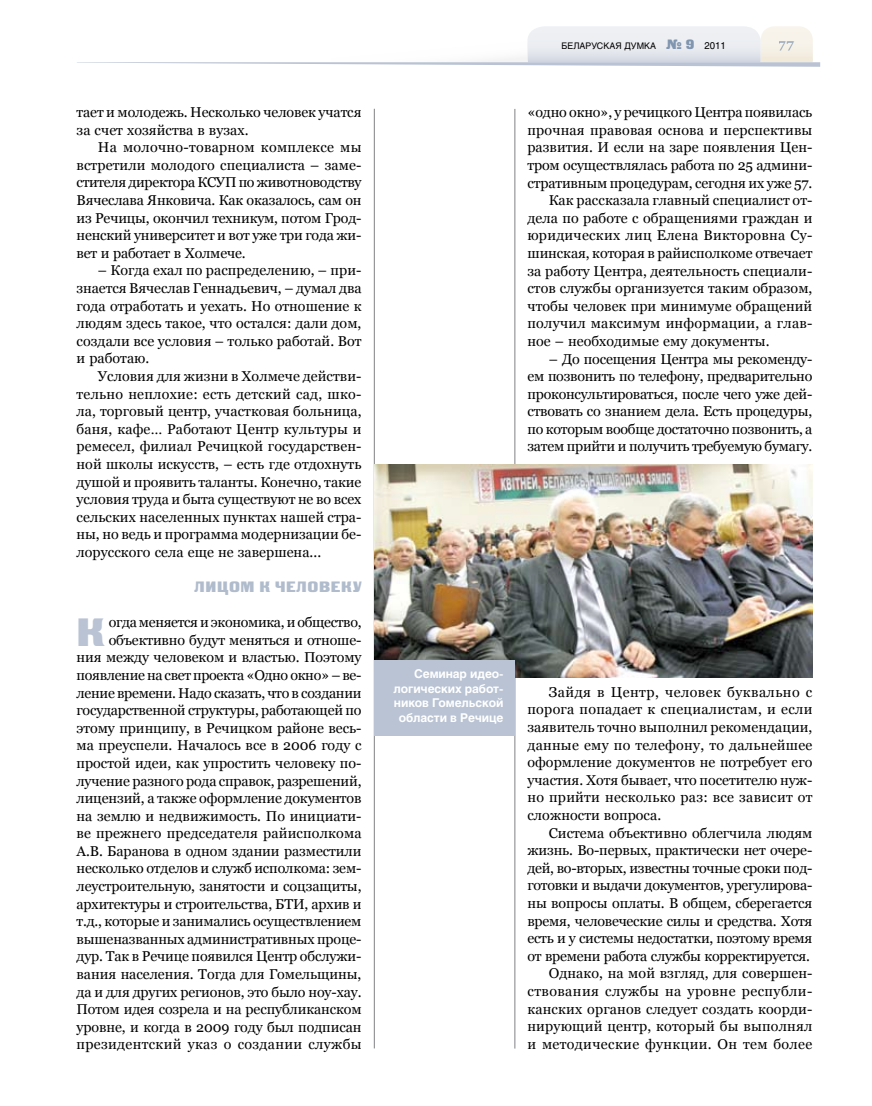
<style>
.page{position:relative;width:872px;height:1106px;background:#fff}
.page>*{position:absolute;margin:0;border:0;box-sizing:border-box;transform-origin:0 0}
.t1{font:39.3px "Black Grotesk C";color:#b9c3d3}
.t2{font:15px "Black Grotesk C";letter-spacing:.045em;color:#b0bbcc}
.t3{font:14.25px/17.5px "Georgia";letter-spacing:-.005em;color:#000;text-align:justify}
.t4{font:14.25px "Georgia";letter-spacing:.02em;color:#000}
.t5{font:700 13.5px "Georgia";color:#8095af}
.t6{font:700 12px/14.4px "Helios";letter-spacing:-.01em;color:#fff;text-align:right}
.t7{font:9px "Helios";color:#000}
.s1{font-family:"Black Grotesk C";font-size:13.5px;color:#8095af}
.s2{font-size:9.75px}
</style>
<div class="page">
<hr style="left:374px;top:109px;width:1px;height:939px;background:#818084">
<hr style="left:514px;top:109px;width:1px;height:939px;background:#818084">
<svg style="left:77px;top:26px;width:743px;height:41px"></svg>
<img style="left:374px;top:465px;width:438px;height:212px">
<div style="left:374px;top:660px;width:140px;height:76px;background:#b9c3d3"></div>
<p class="t3" style="left:77px;top:103px;width:286px">тает и молодежь. Несколько человек учатся за счет хозяйства в вузах.</p>
<p class="t3" style="left:77px;top:139px;width:286px;text-indent:21px">На молочно-товарном комплексе мы встретили молодого специалиста – заме&shy;стителя директора КСУП по животноводству Вячеслава Янковича. Как оказалось, сам он из Речицы, окончил техникум, потом Грод&shy;ненский университет и вот уже три года жи&shy;вет и работает в Холмече.</p>
<p class="t3" style="left:77px;top:262px;width:286px;text-indent:21px">– Когда ехал по распределению, – при&shy;знается Вячеслав Геннадьевич, – думал два года отработать и уехать. Но отношение к людям здесь такое, что остался: дали дом, создали все условия – только работай. Вот и работаю.</p>
<p class="t3" style="left:77px;top:367px;width:286px;text-indent:21px">Условия для жизни в Холмече действи&shy;тельно неплохие: есть детский сад, шко&shy;ла, торговый центр, участковая больница, баня, кафе… Работают Центр культуры и ремесел, филиал Речицкой государствен&shy;ной школы искусств, – есть где отдохнуть душой и проявить таланты. Конечно, такие условия труда и быта существуют не во всех сельских населенных пунктах нашей стра&shy;ны, но ведь и программа модернизации бе&shy;лорусского села еще не завершена...</p>
<p class="t2" style="left:194px;top:578px;width:168px">Лицом к человеку</p>
<h1 class="t1" style="left:77px;top:609px;width:28px">К</h1>
<p class="t3" style="left:77px;top:613px;width:286px;text-align:right">огда меняется и экономика, и общество, объективно будут меняться и отноше-<br>ния между человеком и властью. Поэтому появление на свет проекта «Одно окно» – ве&shy;ление времени. Надо сказать, что в создании государственной структуры, работающей по этому принципу, в Речицком районе весь&shy;ма преуспели. Началось все в 2006 году с простой идеи, как упростить человеку по&shy;лучение разного рода справок, разрешений, лицензий, а также оформление документов на землю и недвижимость. По инициати&shy;ве прежнего председателя райисполкома А.В. Баранова в одном здании разместили несколько отделов и служб исполкома: зем&shy;леустроительную, занятости и соцзащиты, архитектуры и строительства, БТИ, архив и т.д., которые и занимались осуществлением вышеназванных административных проце&shy;дур. Так в Речице появился Центр обслужи&shy;вания населения. Тогда для Гомельщины, да и для других регионов, это было ноу-хау.<br>Потом идея созрела и на республиканском уровне, и когда в 2009 году был подписан президентский указ о создании службы</p>
<p class="t7" style="left:561px;top:40px;width:166px">БЕЛАРУСКАЯ ДУМКА <span class="s1">№ 9</span> <span class="s2">2011</span></p>
<p class="t5" style="left:779px;top:36px;width:17px">77</p>
<p class="t3" style="left:527px;top:103px;width:286px">«одно окно», у речицкого Центра появилась</p>
<p class="t3" style="left:527px;top:121px;width:286px">прочная правовая основа и перспективы</p>
<p class="t3" style="left:527px;top:139px;width:286px">развития. И если на заре появления Цен-</p>
<p class="t3" style="left:527px;top:156px;width:286px">тром осуществлялась работа по 25 админи-</p>
<p class="t3" style="left:527px;top:174px;width:286px">стративным процедурам, сегодня их уже 57.</p>
<p class="t3" style="left:549px;top:191px;width:265px">Как рассказала главный специалист от-</p>
<p class="t3" style="left:527px;top:209px;width:286px">дела по работе с обращениями граждан и</p>
<p class="t4" style="left:527px;top:227px;width:286px">юридических лиц Елена Викторовна Су-</p>
<p class="t3" style="left:527px;top:244px;width:286px">шинская, которая в райисполкоме отвечает</p>
<p class="t3" style="left:527px;top:262px;width:286px">за работу Центра, деятельность специали-</p>
<p class="t3" style="left:527px;top:279px;width:286px">стов службы организуется таким образом,</p>
<p class="t3" style="left:527px;top:297px;width:286px">чтобы человек при минимуме обращений</p>
<p class="t4" style="left:527px;top:315px;width:286px">получил максимум информации, а глав-</p>
<p class="t3" style="left:527px;top:332px;width:244px">ное – необходимые ему документы.</p>
<p class="t3" style="left:527px;top:350px;width:286px;text-indent:21px">– До посещения Центра мы рекоменду&shy;ем позвонить по телефону, предварительно проконсультироваться, после чего уже дей&shy;ствовать со знанием дела. Есть процедуры, по которым вообще достаточно позвонить, а затем прийти и получить требуемую бумагу.</p>
<p class="t6" style="left:393px;top:667px;width:111px">Семинар идео&shy;логических работ&shy;ников Гомельской области в Речице</p>
<p class="t3" style="left:527px;top:683px;width:286px;text-indent:21px">Зайдя в Центр, человек буквально с порога попадает к специалистам, и если заявитель точно выполнил рекомендации, данные ему по телефону, то дальнейшее оформление документов не потребует его участия. Хотя бывает, что посетителю нуж&shy;но прийти несколько раз: все зависит от сложности вопроса.</p>
<p class="t3" style="left:527px;top:824px;width:286px;text-align:right">Система объективно облегчила людям жизнь. Во-первых, практически нет очере&shy;дей, во-вторых, известны точные сроки под&shy;готовки и выдачи документов, урегулирова&shy;ны вопросы оплаты. В общем, сберегается время, человеческие силы и средства. Хотя есть и у системы недостатки, поэтому время от времени работа службы корректируется.<br>Однако, на мой взгляд, для совершен&shy;ствования службы на уровне республи&shy;канских органов следует создать коорди&shy;нирующий центр, который бы выполнял и методические функции. Он тем более</p>
</div>
